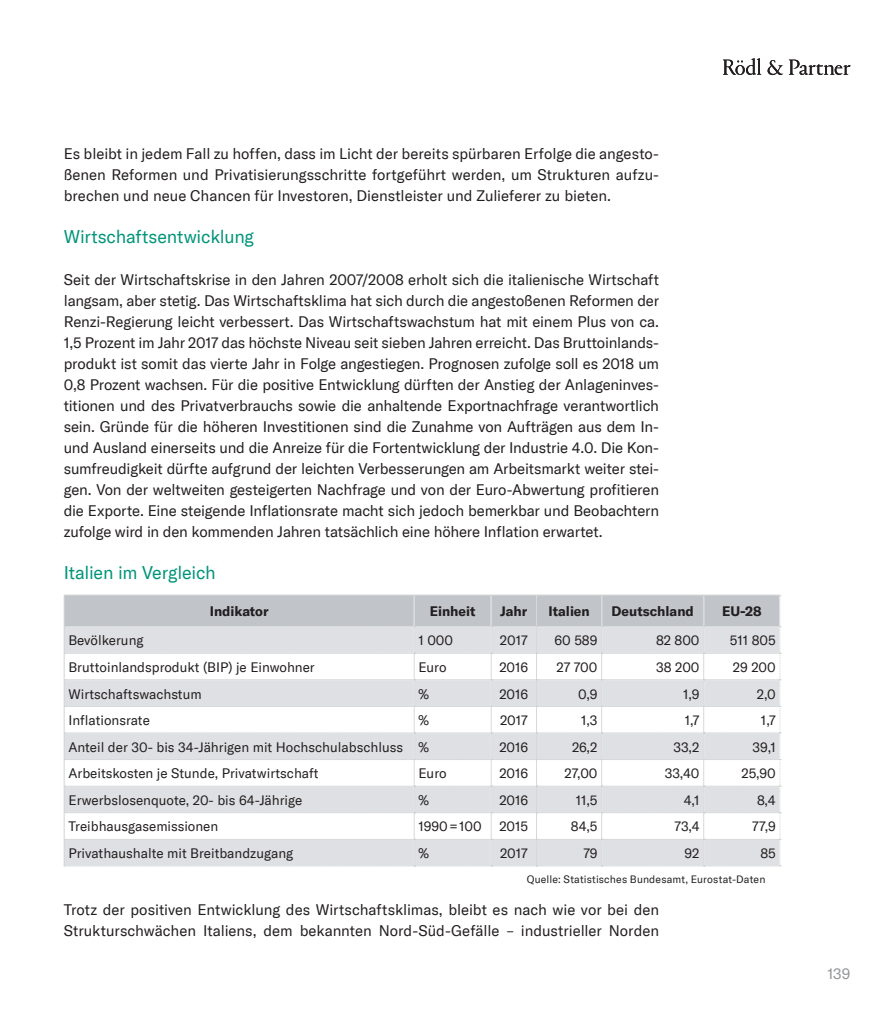
<style>
.page{position:relative;width:893px;height:1021px;background:#fff}
.page>*{position:absolute;margin:0;border:0;box-sizing:border-box;transform-origin:0 0}
.t1{font:18px "GT America";letter-spacing:-.01em;color:#009479}
.t2{font:15px/21px "GT America";letter-spacing:-.005em;color:#231f20;text-align:justify}
.t3{font:15px "GT America";color:#939598}
.t4{font:13.5px "GT America";color:#231f20}
.t5{font:700 13.5px "GT America";color:#231f20}
.t6{font:10.5px "GT America";letter-spacing:.015em;color:#231f20}
</style>
<div class="page">
<svg style="left:723px;top:58px;width:127px;height:17px"></svg>
<hr style="left:64px;top:594px;width:350px;height:1px;background:#cfd2d4">
<hr style="left:414px;top:594px;width:77px;height:1px;background:#cfd2d4">
<hr style="left:491px;top:594px;width:45px;height:1px;background:#cfd2d4">
<hr style="left:536px;top:594px;width:66px;height:1px;background:#cfd2d4">
<hr style="left:602px;top:594px;width:102px;height:1px;background:#cfd2d4">
<hr style="left:704px;top:594px;width:76px;height:1px;background:#cfd2d4">
<svg style="left:64px;top:595px;width:717px;height:271px"></svg>
<p class="t2" style="left:64px;top:143px;width:597px">Es bleibt in jedem Fall zu hoffen, dass im Licht der bereits spürbaren Erfolge die angesto&shy;ßenen Reformen und Privatisierungsschritte fortgeführt werden, um Strukturen aufzu&shy;brechen und neue Chancen für Investoren, Dienstleister und Zulieferer zu bieten.</p>
<p class="t1" style="left:64px;top:226px;width:192px">Wirtschaftsentwicklung</p>
<p class="t2" style="left:64px;top:269px;width:597px">Seit der Wirtschaftskrise in den Jahren 2007/2008 erholt sich die italienische Wirtschaft langsam, aber stetig. Das Wirtschaftsklima hat sich durch die angestoßenen Reformen der Renzi-Regierung leicht verbessert. Das Wirtschaftswachstum hat mit einem Plus von ca.<br>1,5 Prozent im Jahr 2017 das höchste Niveau seit sieben Jahren erreicht. Das Bruttoinlands&shy;produkt ist somit das vierte Jahr in Folge angestiegen. Prognosen zufolge soll es 2018 um 0,8 Prozent wachsen. Für die positive Entwicklung dürften der Anstieg der Anlageninves&shy;titionen und des Privatverbrauchs sowie die anhaltende Exportnachfrage verantwortlich sein. Gründe für die höheren Investitionen sind die Zunahme von Aufträgen aus dem In&shy;und Ausland einerseits und die Anreize für die Fortentwicklung der Industrie 4.0. Die Kon&shy;sumfreudigkeit dürfte aufgrund der leichten Verbesserungen am Arbeitsmarkt weiter stei&shy;gen. Von der weltweiten gesteigerten Nachfrage und von der Euro-Abwertung profitieren die Exporte. Eine steigende Inflationsrate macht sich jedoch bemerkbar und Beobachtern zufolge wird in den kommenden Jahren tatsächlich eine höhere Inflation erwartet.</p>
<p class="t1" style="left:64px;top:562px;width:153px">Italien im Vergleich</p>
<p class="t5" style="left:210px;top:603px;width:60px">Indikator</p>
<p class="t5" style="left:430px;top:603px;width:47px">Einheit</p>
<p class="t5" style="left:500px;top:603px;width:29px">Jahr</p>
<p class="t5" style="left:548px;top:603px;width:43px">Italien</p>
<p class="t5" style="left:612px;top:603px;width:84px">Deutschland</p>
<p class="t5" style="left:722px;top:603px;width:41px">EU-28</p>
<p class="t4" style="left:68px;top:632px;width:77px">Bevölkerung</p>
<p class="t4" style="left:418px;top:632px;width:36px">1 000</p>
<p class="t4" style="left:500px;top:632px;width:29px">2017</p>
<p class="t4" style="left:555px;top:632px;width:44px">60 589</p>
<p class="t4" style="left:656px;top:632px;width:45px">82 800</p>
<p class="t4" style="left:730px;top:632px;width:47px">511 805</p>
<p class="t4" style="left:68px;top:659px;width:248px">Bruttoinlandsprodukt (BIP) je Einwohner</p>
<p class="t4" style="left:418px;top:659px;width:30px">Euro</p>
<p class="t4" style="left:499px;top:659px;width:30px">2016</p>
<p class="t4" style="left:556px;top:659px;width:42px">27 700</p>
<p class="t4" style="left:656px;top:659px;width:45px">38 200</p>
<p class="t4" style="left:733px;top:659px;width:44px">29 200</p>
<p class="t4" style="left:68px;top:685px;width:135px">Wirtschaftswachstum</p>
<p class="t4" style="left:418px;top:685px;width:12px">%</p>
<p class="t4" style="left:499px;top:685px;width:30px">2016</p>
<p class="t4" style="left:578px;top:685px;width:21px">0,9</p>
<p class="t4" style="left:683px;top:685px;width:18px">1,9</p>
<p class="t4" style="left:757px;top:685px;width:20px">2,0</p>
<p class="t4" style="left:68px;top:712px;width:83px">Inflationsrate</p>
<p class="t4" style="left:418px;top:712px;width:12px">%</p>
<p class="t4" style="left:500px;top:712px;width:29px">2017</p>
<p class="t4" style="left:581px;top:712px;width:18px">1,3</p>
<p class="t4" style="left:685px;top:712px;width:16px">1,7</p>
<p class="t4" style="left:761px;top:712px;width:16px">1,7</p>
<p class="t4" style="left:68px;top:739px;width:362px">Anteil der 30- bis 34-Jährigen mit Hochschulabschluss %</p>
<p class="t4" style="left:499px;top:739px;width:30px">2016</p>
<p class="t4" style="left:572px;top:739px;width:27px">26,2</p>
<p class="t4" style="left:673px;top:739px;width:28px">33,2</p>
<p class="t4" style="left:753px;top:739px;width:25px">39,1</p>
<p class="t4" style="left:68px;top:765px;width:252px">Arbeitskosten je Stunde, Privatwirtschaft</p>
<p class="t4" style="left:418px;top:765px;width:30px">Euro</p>
<p class="t4" style="left:499px;top:765px;width:30px">2016</p>
<p class="t4" style="left:565px;top:765px;width:34px">27,00</p>
<p class="t4" style="left:665px;top:765px;width:36px">33,40</p>
<p class="t4" style="left:741px;top:765px;width:36px">25,90</p>
<p class="t4" style="left:68px;top:792px;width:235px">Erwerbslosenquote, 20- bis 64-Jährige</p>
<p class="t4" style="left:418px;top:792px;width:12px">%</p>
<p class="t4" style="left:499px;top:792px;width:30px">2016</p>
<p class="t4" style="left:576px;top:792px;width:23px">11,5</p>
<p class="t4" style="left:684px;top:792px;width:17px">4,1</p>
<p class="t4" style="left:757px;top:792px;width:20px">8,4</p>
<p class="t4" style="left:68px;top:818px;width:151px">Treibhausgasemissionen</p>
<p class="t4" style="left:418px;top:818px;width:65px">1990 = 100</p>
<p class="t4" style="left:500px;top:818px;width:30px">2015</p>
<p class="t4" style="left:571px;top:818px;width:28px">84,5</p>
<p class="t4" style="left:675px;top:818px;width:26px">73,4</p>
<p class="t4" style="left:752px;top:818px;width:25px">77,9</p>
<p class="t4" style="left:69px;top:845px;width:226px">Privathaushalte mit Breitbandzugang</p>
<p class="t4" style="left:418px;top:845px;width:12px">%</p>
<p class="t4" style="left:500px;top:845px;width:29px">2017</p>
<p class="t4" style="left:583px;top:845px;width:16px">79</p>
<p class="t4" style="left:685px;top:845px;width:17px">92</p>
<p class="t4" style="left:760px;top:845px;width:17px">85</p>
<p class="t6" style="left:527px;top:873px;width:240px">Quelle: Statistisches Bundesamt, Eurostat-Daten</p>
<p class="t2" style="left:64px;top:899px;width:597px">Trotz der positiven Entwicklung des Wirtschaftsklimas, bleibt es nach wie vor bei den<br>Strukturschwächen Italiens, dem bekannten Nord-Süd-Gefälle – industrieller Norden</p>
<p class="t3" style="left:827px;top:964px;width:24px">139</p>
</div>
